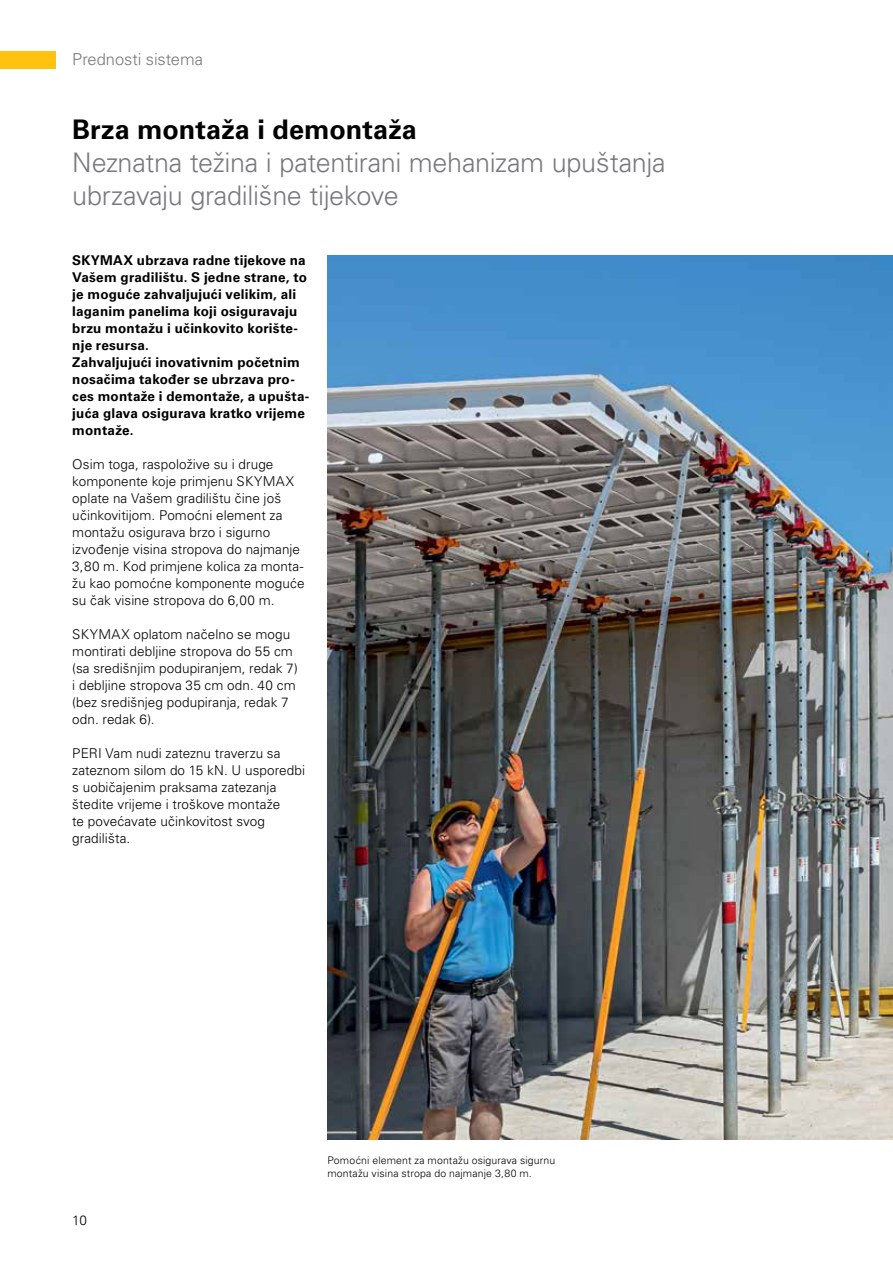
<style>
.page{position:relative;width:893px;height:1263px;background:#fff}
.page>*{position:absolute;margin:0;border:0;box-sizing:border-box;transform-origin:0 0}
.t1{font:300 27px/33px "Univers LT Pro";letter-spacing:-.015em;color:#77787b}
.t2{font:700 27px "Univers LT Pro";color:#000}
.t3{font:300 16.5px "Univers LT Pro";letter-spacing:-.005em;color:#77787b}
.t4{font:300 13.5px/17px "Univers LT Pro";letter-spacing:.005em;color:#000}
.t5{font:700 13.5px/17px "Univers LT Pro";letter-spacing:.015em;color:#000}
.t6{font:300 10.5px/12.8px "Univers LT Pro";letter-spacing:.015em;color:#000}
</style>
<div class="page">
<div style="left:0;top:51px;width:55px;height:17px;background:#ffc20e"></div>
<img style="left:327px;top:255px;width:566px;height:885px">
<p class="t3" style="left:72px;top:50px;width:132px">Prednosti sistema</p>
<h1 class="t2" style="left:72px;top:113px;width:346px">Brza montaža i demontaža</h1>
<h1 class="t1" style="left:72px;top:146px;width:595px">Neznatna težina i patentirani mehanizam upuštanja ubrzavaju gradilišne tijekove</h1>
<p class="t5" style="left:72px;top:252px;width:239px">SKYMAX ubrzava radne tijekove na<br>Vašem gradilištu. S jedne strane, to je moguće zahvaljujući velikim, ali laganim panelima koji osiguravaju brzu montažu i učinkovito korište&shy;nje resursa.<br>Zahvaljujući inovativnim početnim nosačima također se ubrzava pro&shy;ces montaže i demontaže, a upušta&shy;juća glava osigurava kratko vrijeme montaže.</p>
<p class="t4" style="left:72px;top:456px;width:234px">Osim toga, raspoložive su i druge komponente koje primjenu SKYMAX oplate na Vašem gradilištu čine još učinkovitijom. Pomoćni element za montažu osigurava brzo i sigurno izvođenje visina stropova do najmanje 3,80 m. Kod primjene kolica za monta&shy;žu kao pomoćne komponente moguće su čak visine stropova do 6,00 m.</p>
<p class="t4" style="left:72px;top:626px;width:227px">SKYMAX oplatom načelno se mogu montirati debljine stropova do 55 cm (sa središnjim podupiranjem, redak 7) i debljine stropova 35 cm odn. 40 cm (bez središnjeg podupiranja, redak 7 odn. redak 6).</p>
<p class="t4" style="left:72px;top:745px;width:234px">PERI Vam nudi zateznu traverzu sa zateznom silom do 15 kN. U usporedbi s uobičajenim praksama zatezanja štedite vrijeme i troškove montaže<br>te povećavate učinkovitost svog gradilišta.</p>
<p class="t4" style="left:72px;top:1212px;width:16px">10</p>
<p class="t6" style="left:327px;top:1154px;width:229px">Pomoćni element za montažu osigurava sigurnu montažu visina stropa do najmanje 3,80 m.</p>
</div>
